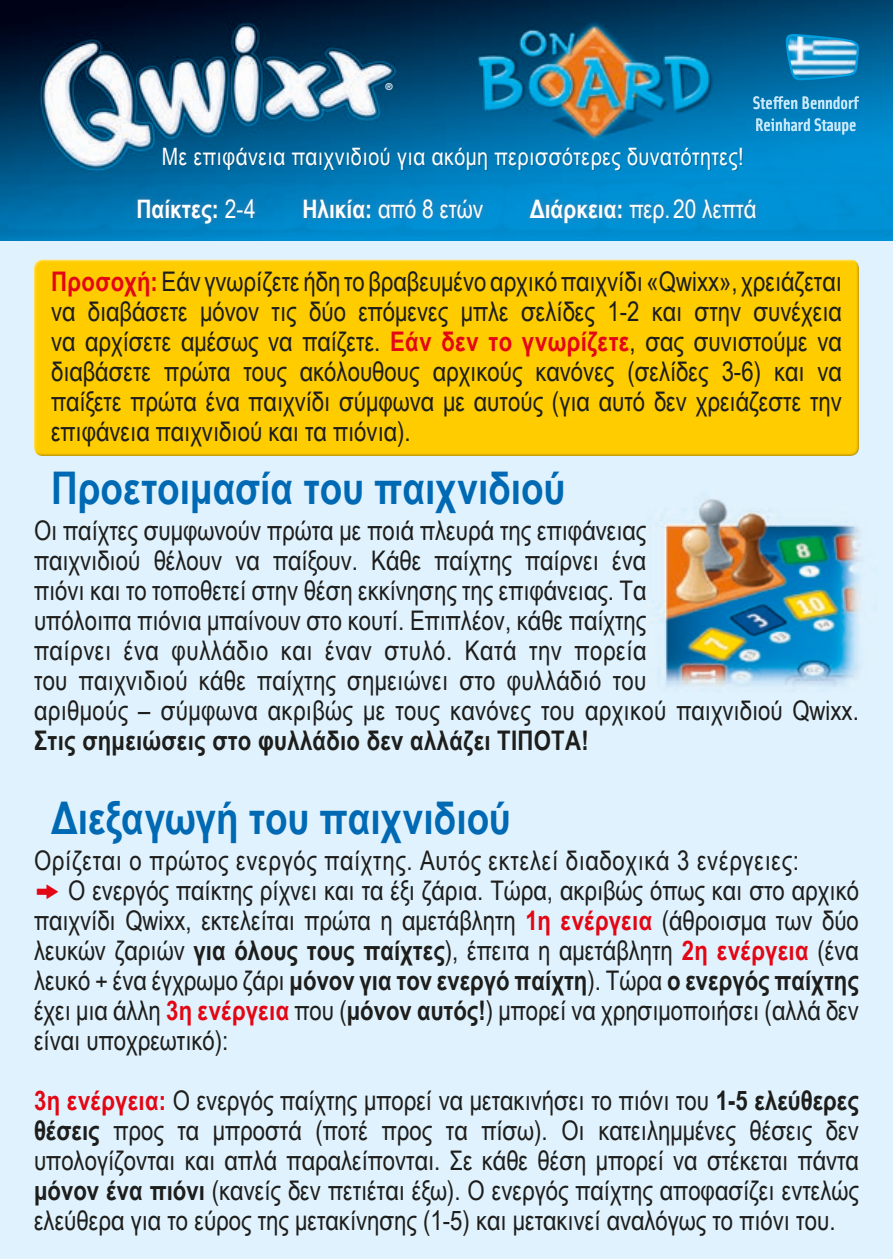
<style>
.page{position:relative;width:893px;height:1259px;background:#e0f2fd}
.page>*{position:absolute;margin:0;border:0;box-sizing:border-box;transform-origin:0 0}
.t1{font:700 45px "Arial Narrow";color:#0069b4}
.t2{font:27px/30px "Arial Narrow";color:#1d1d1b;text-align:justify}
.t3{font:27px "Arial Narrow";letter-spacing:.025em;color:#1d1d1b}
.t4{font:700 27px "Arial Narrow";letter-spacing:.01em;color:#1d1d1b}
.t5{font:25.5px "Arial Narrow";color:#fff}
.t6{font:700 25.5px "Arial Narrow";color:#fff}
.t7{font:24px "Arial Narrow";letter-spacing:.02em;color:#fff}
.t8{font:18px "Solex Medium Lining";color:#c9e9fb}
.t9{font:9.9px "Frutiger LT Std";color:#fff}
.s1{font-weight:400}
.s2{font-weight:700}
.s3{font-weight:700;color:#e30614}
.s4{font-family:"Zeal";color:#e30614}
</style>
<div class="page">
<img style="left:0;top:0;width:893px;height:240px">
<div style="left:33px;top:259px;width:828px;height:199px;background:#fc0"></div>
<img style="left:658px;top:499px;width:202px;height:188px">
<svg style="left:785px;top:33px;width:75px;height:48px;background:#4da3cd"></svg>
<div style="left:131px;top:193px;width:632px;height:37px;background:#6d7997;opacity:.3"></div>
<div style="left:164px;top:149px;width:579px;height:22px;background:#1f1517;opacity:.25"></div>
<p class="t9" style="left:385px;top:81px;width:9px">®</p>
<p class="t7" style="left:162px;top:139px;width:583px">Με επιφάνεια παιχνιδιού για ακόμη περισσότερες δυνατότητες!</p>
<p class="t8" style="left:753px;top:91px;width:107px">Steffen Benndorf</p>
<p class="t8" style="left:755px;top:113px;width:103px">Reinhard Staupe</p>
<p class="t6" style="left:136px;top:190px;width:121px">Παίκτες: <span class="s1">2-4</span></p>
<p class="t5" style="left:302px;top:190px;width:182px"><span class="s2">Ηλικία:</span> από 8 ετών</p>
<p class="t5" style="left:530px;top:190px;width:228px"><span class="s2">Διάρκεια:</span> περ. 20 λεπτά</p>
<p class="t2" style="left:51px;top:265px;width:792px"><span class="s3">Προσοχή:</span> Εάν γνωρίζετε ήδη το βραβευμένο αρχικό παιχνίδι «Qwixx», χρειάζεται να διαβάσετε μόνον τις δύο επόμενες μπλε σελίδες 1-2 και στην συνέχεια να αρχίσετε αμέσως να παίζετε. <span class="s3">Εάν δεν το γνωρίζετε</span>, σας συνιστούμε να διαβάσετε πρώτα τους ακόλουθους αρχικούς κανόνες (σελίδες 3-6) και να παίξετε πρώτα ένα παιχνίδι σύμφωνα με αυτούς (για αυτό δεν χρειάζεστε την επιφάνεια παιχνιδιού και τα πιόνια).</p>
<p class="t1" style="left:51px;top:454px;width:516px">Προετοιμασία του παιχνιδιού</p>
<p class="t2" style="left:34px;top:514px;width:614px">Οι παίχτες συμφωνούν πρώτα με ποιά πλευρά της επιφάνειας παιχνιδιού θέλουν να παίξουν. Κάθε παίχτης παίρνει ένα πιόνι και το τοποθετεί στην θέση εκκίνησης της επιφάνειας. Τα υπόλοιπα πιόνια μπαίνουν στο κουτί. Επιπλέον, κάθε παίχτης παίρνει ένα φυλλάδιο και έναν στυλό. Κατά την πορεία του παιχνιδιού κάθε παίχτης σημειώνει στο φυλλάδιό του</p>
<p class="t2" style="left:34px;top:694px;width:826px">αριθμούς – σύμφωνα ακριβώς με τους κανόνες του αρχικού παιχνιδιού Qwixx.</p>
<p class="t4" style="left:34px;top:720px;width:556px">Στις σημειώσεις στο φυλλάδιο δεν αλλάζει ΤΙΠΟΤΑ!</p>
<p class="t1" style="left:51px;top:784px;width:461px">Διεξαγωγή του παιχνιδιού</p>
<p class="t3" style="left:34px;top:841px;width:766px">Ορίζεται ο πρώτος ενεργός παίχτης. Αυτός εκτελεί διαδοχικά 3 ενέργειες:</p>
<p class="t2" style="left:34px;top:874px;width:826px"><span class="s4">k</span> Ο ενεργός παίκτης ρίχνει και τα έξι ζάρια. Τώρα, ακριβώς όπως και στο αρχικό παιχνίδι Qwixx, εκτελείται πρώτα η αμετάβλητη <span class="s3">1η ενέργεια</span> (άθροισμα των δύο λευκών ζαριών <span class="s2">για όλους τους παίχτες</span>), έπειτα η αμετάβλητη <span class="s3">2η ενέργεια</span> (ένα λευκό + ένα έγχρωμο ζάρι <span class="s2">μόνον για τον ενεργό παίχτη</span>). Τώρα <span class="s2">ο ενεργός παίχτης </span>έχει μια άλλη <span class="s3">3η ενέργεια</span> που (<span class="s2">μόνον αυτός!</span>) μπορεί να χρησιμοποιήσει (αλλά δεν είναι υποχρεωτικό):</p>
<p class="t2" style="left:34px;top:1084px;width:826px"><span class="s3">3η ενέργεια:</span> Ο ενεργός παίχτης μπορεί να μετακινήσει το πιόνι του <span class="s2">1-5 ελεύθερες θέσεις</span> προς τα μπροστά (ποτέ προς τα πίσω). Οι κατειλημμένες θέσεις δεν υπολογίζονται και απλά παραλείπονται. Σε κάθε θέση μπορεί να στέκεται πάντα <span class="s2">μόνον ένα πιόνι</span> (κανείς δεν πετιέται έξω). Ο ενεργός παίχτης αποφασίζει εντελώς ελεύθερα για το εύρος της μετακίνησης (1-5) και μετακινεί αναλόγως το πιόνι του.</p>
</div>
